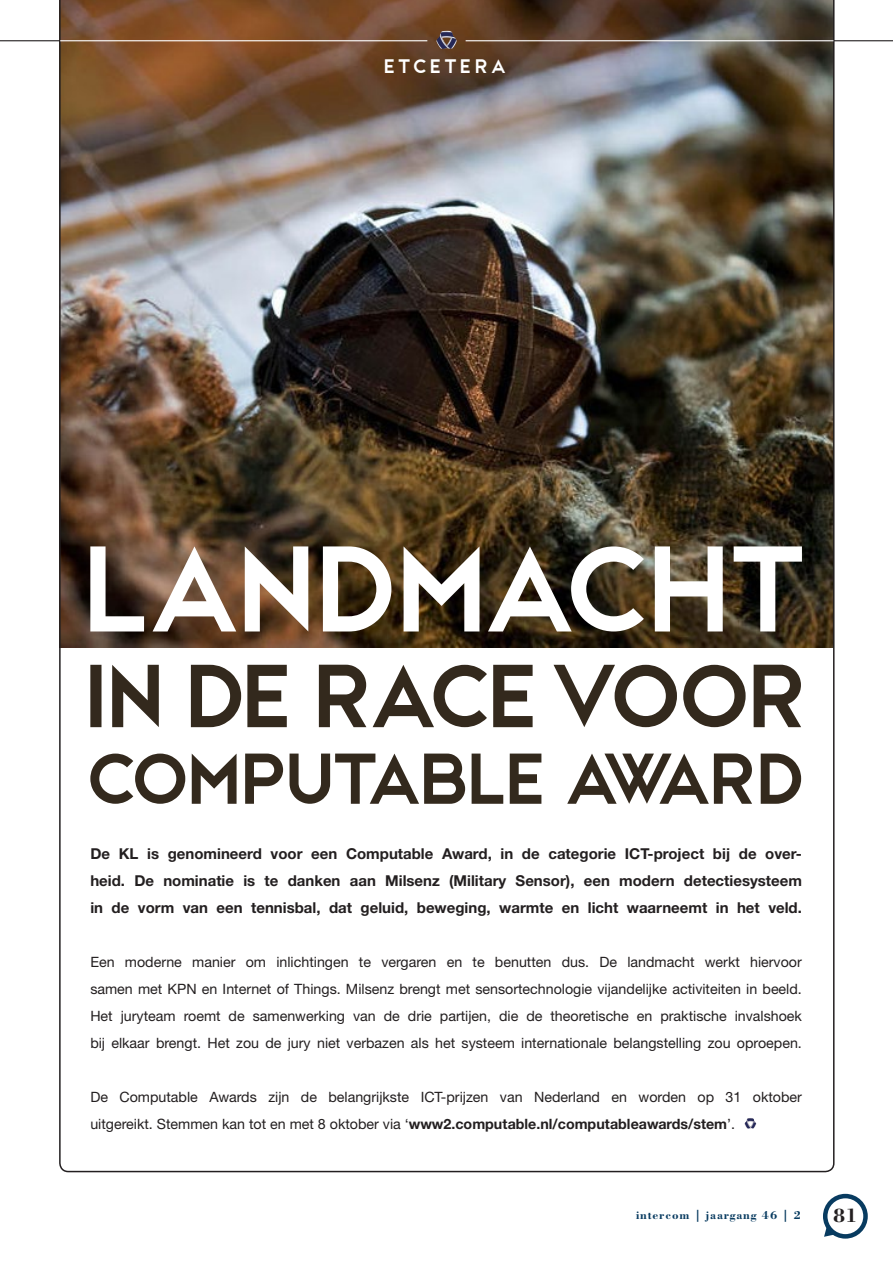
<style>
.page{position:relative;width:893px;height:1263px;background:#fff}
.page>*{position:absolute;margin:0;border:0;box-sizing:border-box;transform-origin:0 0}
.t1{font:700 20.1px "Bodoni BT";color:#231f20}
.t2{font:19.5px "CWG Sans";letter-spacing:.15em;color:#fff}
.t3{font:700 15px/27px "Helvetica Neue";color:#231f20;text-align:justify}
.t4{font:14.25px/27px "Helvetica Neue";color:#231f20;text-align:justify}
.t5{font:700 12px "Bodoni BT";letter-spacing:.07em;color:#083b60}
.s1{font-family:"Helvetica Neue CE";font-weight:700}
</style>
<div class="page">
<div style="left:823px;top:1194px;width:45px;height:44px;border:4px solid #083b60;border-radius:50%"></div>
<svg style="left:824px;top:1225px;width:12px;height:12px"></svg>
<hr style="left:0;top:40px;width:60px;height:1px;background:#231f20">
<hr style="left:833px;top:40px;width:60px;height:1px;background:#231f20">
<img style="left:59px;top:0;width:775px;height:1172px">
<svg style="left:436px;top:31px;width:11px;height:13px"></svg>
<hr style="left:60px;top:40px;width:367px;height:1px;background:#fff">
<hr style="left:466px;top:40px;width:367px;height:1px;background:#fff">
<p class="t2" style="left:385px;top:56px;width:124px">ETCETERA</p>
<p class="t3" style="left:90px;top:840px;width:713px">De KL is genomineerd voor een Computable Award, in de categorie ICT-project bij de over&shy;heid. De nominatie is te danken aan Milsenz (Military Sensor), een modern detectiesysteem in de vorm van een tennisbal, dat geluid, beweging, warmte en licht waarneemt in het veld.</p>
<p class="t4" style="left:90px;top:948px;width:713px">Een moderne manier om inlichtingen te vergaren en te benutten dus. De landmacht werkt hiervoor samen met KPN en Internet of Things. Milsenz brengt met sensortechnologie vijandelijke activiteiten in beeld.<br>Het juryteam roemt de samenwerking van de drie partijen, die de theoretische en praktische invalshoek bij elkaar brengt. Het zou de jury niet verbazen als het systeem internationale belangstelling zou oproepen.</p>
<p class="t4" style="left:90px;top:1083px;width:713px">De Computable Awards zijn de belangrijkste ICT-prijzen van Nederland en worden op 31 oktober uitgereikt. Stemmen kan tot en met 8 oktober via ‘<span class="s1">www2.computable.nl/computableawards/stem</span>’.</p>
<p class="t5" style="left:636px;top:1208px;width:167px">intercom | jaargang 46 | 2</p>
<p class="t1" style="left:833px;top:1203px;width:26px">81</p>
</div>
